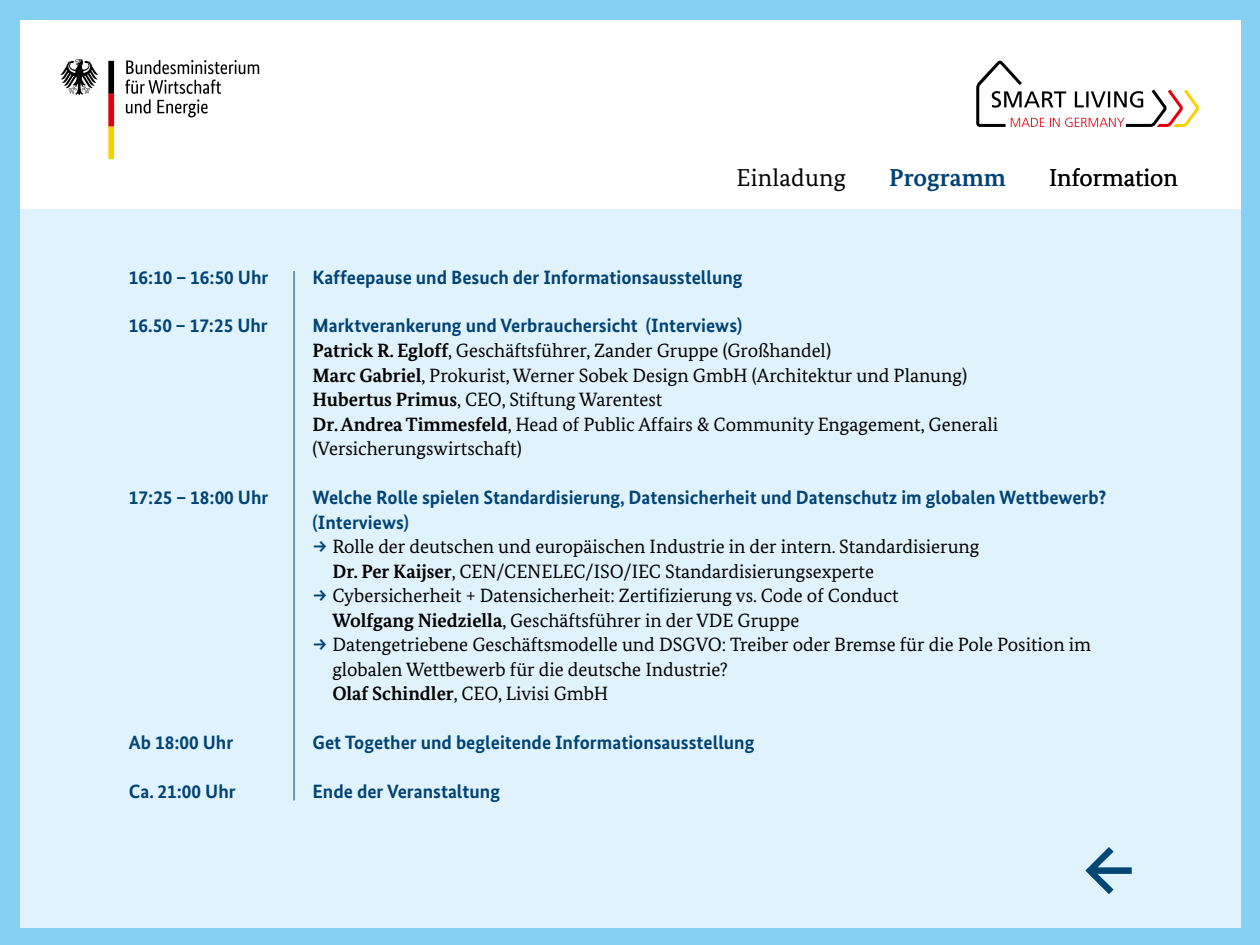
<style>
.page{position:relative;width:1260px;height:945px;background:#fff}
.page>*{position:absolute;margin:0;border:0;box-sizing:border-box;transform-origin:0 0}
.t1{font:24.5px "Bundes Serif";color:#000}
.t2{font:700 24.5px "Bundes Serif";color:#004377}
.t3{font:19.25px/24.5px "Bundes Serif";color:#000}
.t4{font:700 19.25px/24.5px "Bundes Sans";color:#004377}
.s1{font-weight:700}
</style>
<div class="page">
<div style="left:0;top:0;width:1260px;height:945px;background:linear-gradient(to right,#86d0f4,#87d0f4)"></div>
<div style="left:20px;top:198px;width:1220px;height:730px;background:#e0f3fc"></div>
<div style="left:20px;top:20px;width:1220px;height:188px;background:#fff"></div>
<svg style="left:125px;top:60px;width:135px;height:58px"></svg>
<svg style="left:60px;top:59px;width:39px;height:36px"></svg>
<svg style="left:108px;top:60px;width:7px;height:100px"></svg>
<svg style="left:976px;top:60px;width:223px;height:67px"></svg>
<hr style="left:294px;top:271px;width:1px;height:529px;background:#004377">
<svg style="left:1085px;top:847px;width:47px;height:47px"></svg>
<p class="t1" style="left:737px;top:162px;width:111px">Einladung</p>
<p class="t2" style="left:889px;top:162px;width:118px">Programm</p>
<p class="t1" style="left:1049px;top:162px;width:130px">Information</p>
<p class="t4" style="left:129px;top:264px;width:141px">16:10 – 16:50 Uhr</p>
<p class="t4" style="left:313px;top:264px;width:432px">Kaffeepause und Besuch der Informationsausstellung</p>
<p class="t4" style="left:129px;top:313px;width:140px">16.50 – 17:25 Uhr</p>
<p class="t4" style="left:313px;top:313px;width:431px">Marktverankerung und Verbrauchersicht (Interviews)</p>
<p class="t3" style="left:313px;top:338px;width:687px"><span class="s1">Patrick R. Egloff</span>, Geschäftsführer, Zander Gruppe (Großhandel)<br><span class="s1">Marc Gabriel</span>, Prokurist, Werner Sobek Design GmbH (Architektur und Planung)<br><span class="s1">Hubertus Primus</span>, CEO, Stiftung Warentest<br><span class="s1">Dr. Andrea Timmesfeld</span>, Head of Public Affairs &amp; Community Engagement, Generali (Versicherungswirtschaft)</p>
<p class="t4" style="left:129px;top:485px;width:141px">17:25 – 18:00 Uhr</p>
<p class="t4" style="left:313px;top:485px;width:796px">Welche Rolle spielen Standardisierung, Datensicherheit und Datenschutz im globalen Wettbewerb? (Interviews)</p>
<p class="t3" style="left:332px;top:534px;width:760px">Rolle der deutschen und europäischen Industrie in der intern. Standardisierung<br><span class="s1">Dr. Per Kaijser</span>, CEN/CENELEC/ISO/IEC Standardisierungsexperte<br>Cybersicherheit + Datensicherheit: Zertifizierung vs. Code of Conduct<br><span class="s1">Wolfgang Niedziella</span>, Geschäftsführer in der VDE Gruppe<br>Datengetriebene Geschäftsmodelle und DSGVO: Treiber oder Bremse für die Pole Position im globalen Wettbewerb für die deutsche Industrie?<br><span class="s1">Olaf Schindler</span>, CEO, Livisi GmbH</p>
<p class="t4" style="left:129px;top:730px;width:106px">Ab 18:00 Uhr</p>
<p class="t4" style="left:313px;top:730px;width:443px">Get Together und begleitende Informationsausstellung</p>
<p class="t4" style="left:129px;top:779px;width:108px">Ca. 21:00 Uhr</p>
<p class="t4" style="left:313px;top:779px;width:189px">Ende der Veranstaltung</p>
</div>
